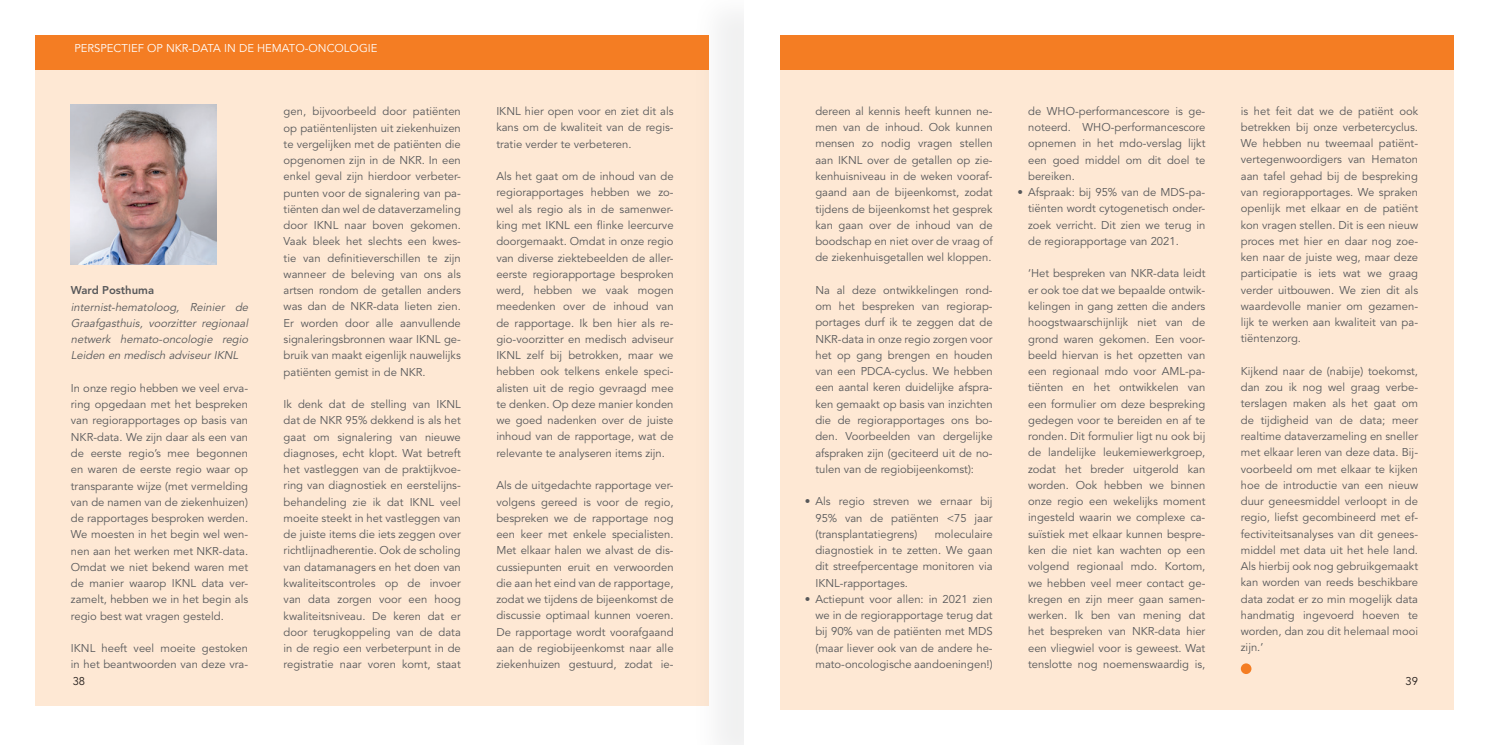
<style>
.page{position:relative;width:1489px;height:745px;background:#fff}
.page>*{position:absolute;margin:0;border:0;box-sizing:border-box;transform-origin:0 0}
.t1{font:11.25px/16.2px "Avenir LT Std";color:#57585a;text-align:justify}
.t2{font:italic 11.25px/16.2px "Avenir LT Std";color:#57585a;text-align:justify}
.t3{font:11.25px "Avenir LT Std";color:#fff}
.t4{font:800 11.25px "Avenir LT Std";color:#57585a}
.t5{font:11.25px "Avenir LT Std";color:#231f20}
</style>
<div class="page">
<div style="left:691px;top:0;width:92px;height:744px;background:#f3f3f3"></div>
<div style="left:744px;top:0;width:45px;height:744px;background:#fff"></div>
<div style="left:35px;top:35px;width:674px;height:670px;background:#fee8d4"></div>
<div style="left:780px;top:35px;width:673px;height:674px;background:#fee8d4"></div>
<div style="left:35px;top:35px;width:674px;height:35px;background:#f47d23"></div>
<div style="left:780px;top:35px;width:673px;height:35px;background:#f47d23"></div>
<div style="left:1240px;top:663px;width:11px;height:10px;background:#f47d23;border-radius:50%"></div>
<img style="left:71px;top:104px;width:145px;height:160px">
<p class="t3" style="left:74px;top:42px;width:304px">PERSPECTIEF OP NKR-DATA IN DE HEMATO-ONCOLOGIE</p>
<p class="t4" style="left:71px;top:283px;width:85px">Ward Posthuma</p>
<p class="t2" style="left:71px;top:299px;width:181px">internist-hematoloog, Reinier de Graafgasthuis, voorzitter regionaal netwerk hemato-oncologie regio Leiden en medisch adviseur IKNL</p>
<p class="t1" style="left:71px;top:380px;width:179px">In onze regio hebben we veel erva&shy;ring opgedaan met het bespreken van regiorapportages op basis van NKR-data. We zijn daar als een van de eerste regio’s mee begonnen en waren de eerste regio waar op transparante wijze (met vermelding van de namen van de ziekenhuizen) de rapportages besproken werden.<br>We moesten in het begin wel wen&shy;nen aan het werken met NKR-data.<br>Omdat we niet bekend waren met de manier waarop IKNL data ver&shy;zamelt, hebben we in het begin als regio best wat vragen gesteld.</p>
<p class="t1" style="left:71px;top:640px;width:179px">IKNL heeft veel moeite gestoken in het beantwoorden van deze vra-</p>
<p class="t1" style="left:283px;top:103px;width:179px">gen, bijvoorbeeld door patiënten op patiëntenlijsten uit ziekenhuizen te vergelijken met de patiënten die opgenomen zijn in de NKR. In een enkel geval zijn hierdoor verbeter&shy;punten voor de signalering van pa&shy;tiënten dan wel de dataverzameling door IKNL naar boven gekomen.<br>Vaak bleek het slechts een kwes&shy;tie van definitieverschillen te zijn wanneer de beleving van ons als artsen rondom de getallen anders was dan de NKR-data lieten zien.<br>Er worden door alle aanvullende signaleringsbronnen waar IKNL ge&shy;bruik van maakt eigenlijk nauwelijks patiënten gemist in de NKR.</p>
<p class="t1" style="left:283px;top:396px;width:179px">Ik denk dat de stelling van IKNL dat de NKR 95% dekkend is als het gaat om signalering van nieuwe diagnoses, echt klopt. Wat betreft het vastleggen van de praktijkvoe&shy;ring van diagnostiek en eerstelijns&shy;behandeling zie ik dat IKNL veel moeite steekt in het vastleggen van de juiste items die iets zeggen over richtlijnadherentie. Ook de scholing van datamanagers en het doen van kwaliteitscontroles op de invoer van data zorgen voor een hoog kwaliteitsniveau. De keren dat er door terugkoppeling van de data in de regio een verbeterpunt in de registratie naar voren komt, staat</p>
<p class="t1" style="left:496px;top:103px;width:179px">IKNL hier open voor en ziet dit als kans om de kwaliteit van de regis&shy;tratie verder te verbeteren.</p>
<p class="t1" style="left:496px;top:168px;width:179px">Als het gaat om de inhoud van de regiorapportages hebben we zo&shy;wel als regio als in de samenwer&shy;king met IKNL een flinke leercurve doorgemaakt. Omdat in onze regio van diverse ziektebeelden de aller&shy;eerste regiorapportage besproken werd, hebben we vaak mogen meedenken over de inhoud van de rapportage. Ik ben hier als re&shy;gio-voorzitter en medisch adviseur IKNL zelf bij betrokken, maar we hebben ook telkens enkele speci&shy;alisten uit de regio gevraagd mee te denken. Op deze manier konden we goed nadenken over de juiste inhoud van de rapportage, wat de relevante te analyseren items zijn.</p>
<p class="t1" style="left:496px;top:477px;width:179px">Als de uitgedachte rapportage ver&shy;volgens gereed is voor de regio, bespreken we de rapportage nog een keer met enkele specialisten.<br>Met elkaar halen we alvast de dis&shy;cussiepunten eruit en verwoorden die aan het eind van de rapportage, zodat we tijdens de bijeenkomst de discussie optimaal kunnen voeren.<br>De rapportage wordt voorafgaand aan de regiobijeenkomst naar alle ziekenhuizen gestuurd, zodat ie-</p>
<p class="t1" style="left:815px;top:103px;width:179px">dereen al kennis heeft kunnen ne&shy;men van de inhoud. Ook kunnen mensen zo nodig vragen stellen aan IKNL over de getallen op zie&shy;kenhuisniveau in de weken vooraf&shy;gaand aan de bijeenkomst, zodat tijdens de bijeenkomst het gesprek kan gaan over de inhoud van de boodschap en niet over de vraag of de ziekenhuisgetallen wel kloppen.</p>
<p class="t1" style="left:815px;top:282px;width:179px">Na al deze ontwikkelingen rond&shy;om het bespreken van regiorap&shy;portages durf ik te zeggen dat de NKR-data in onze regio zorgen voor het op gang brengen en houden van een PDCA-cyclus. We hebben een aantal keren duidelijke afspra&shy;ken gemaakt op basis van inzichten die de regiorapportages ons bo&shy;den. Voorbeelden van dergelijke afspraken zijn (geciteerd uit de no&shy;tulen van de regiobijeenkomst):</p>
<p class="t1" style="left:815px;top:493px;width:179px;text-indent:-11px">• Als regio streven we ernaar bij 95% van de patiënten &lt;75 jaar (transplantatiegrens)</p>
<p class="t1" style="left:815px;top:526px;width:179px;text-indent:119px">moleculaire diagnostiek in te zetten. We gaan dit streefpercentage monitoren via IKNL-rapportages.</p>
<p class="t1" style="left:815px;top:591px;width:179px;text-indent:-11px">• Actiepunt voor allen: in 2021 zien we in de regiorapportage terug dat bij 90% van de patiënten met MDS (maar liever ook van de andere he&shy;mato-oncologische aandoeningen!)</p>
<p class="t1" style="left:1028px;top:103px;width:179px">de WHO-performancescore is ge&shy;noteerd. WHO-performancescore opnemen in het mdo-verslag lijkt een goed middel om dit doel te bereiken.</p>
<p class="t1" style="left:1028px;top:184px;width:179px;text-indent:-11px">• Afspraak: bij 95% van de MDS-pa&shy;tiënten wordt cytogenetisch onder&shy;zoek verricht. Dit zien we terug in de regiorapportage van 2021.</p>
<p class="t1" style="left:1028px;top:265px;width:179px">‘Het bespreken van NKR-data leidt er ook toe dat we bepaalde ontwik&shy;kelingen in gang zetten die anders hoogstwaarschijnlijk niet van de grond waren gekomen. Een voor&shy;beeld hiervan is het opzetten van een regionaal mdo voor AML-pa&shy;tiënten en het ontwikkelen van een formulier om deze bespreking gedegen voor te bereiden en af te ronden. Dit formulier ligt nu ook bij de landelijke leukemiewerkgroep, zodat het breder uitgerold kan worden. Ook hebben we binnen onze regio een wekelijks moment ingesteld waarin we complexe ca&shy;suïstiek met elkaar kunnen bespre&shy;ken die niet kan wachten op een volgend regionaal mdo. Kortom, we hebben veel meer contact ge&shy;kregen en zijn meer gaan samen&shy;werken. Ik ben van mening dat het bespreken van NKR-data hier een vliegwiel voor is geweest. Wat tenslotte nog noemenswaardig is,</p>
<p class="t1" style="left:1240px;top:103px;width:179px">is het feit dat we de patiënt ook betrekken bij onze verbetercyclus.<br>We hebben nu tweemaal patiënt&shy;vertegenwoordigers van Hematon aan tafel gehad bij de bespreking van regiorapportages. We spraken openlijk met elkaar en de patiënt kon vragen stellen. Dit is een nieuw proces met hier en daar nog zoe&shy;ken naar de juiste weg, maar deze participatie is iets wat we graag verder uitbouwen. We zien dit als waardevolle manier om gezamen&shy;lijk te werken aan kwaliteit van pa&shy;tiëntenzorg.</p>
<p class="t1" style="left:1240px;top:363px;width:179px">Kijkend naar de (nabije) toekomst, dan zou ik nog wel graag verbe&shy;terslagen maken als het gaat om de tijdigheid van de data; meer realtime dataverzameling en sneller met elkaar leren van deze data. Bij&shy;voorbeeld om met elkaar te kijken hoe de introductie van een nieuw duur geneesmiddel verloopt in de regio, liefst gecombineerd met ef&shy;fectiviteitsanalyses van dit genees&shy;middel met data uit het hele land.<br>Als hierbij ook nog gebruikgemaakt kan worden van reeds beschikbare data zodat er zo min mogelijk data handmatig ingevoerd hoeven te worden, dan zou dit helemaal mooi zijn.’</p>
<p class="t5" style="left:73px;top:674px;width:14px">38</p>
<p class="t5" style="left:1405px;top:674px;width:14px">39</p>
</div>
